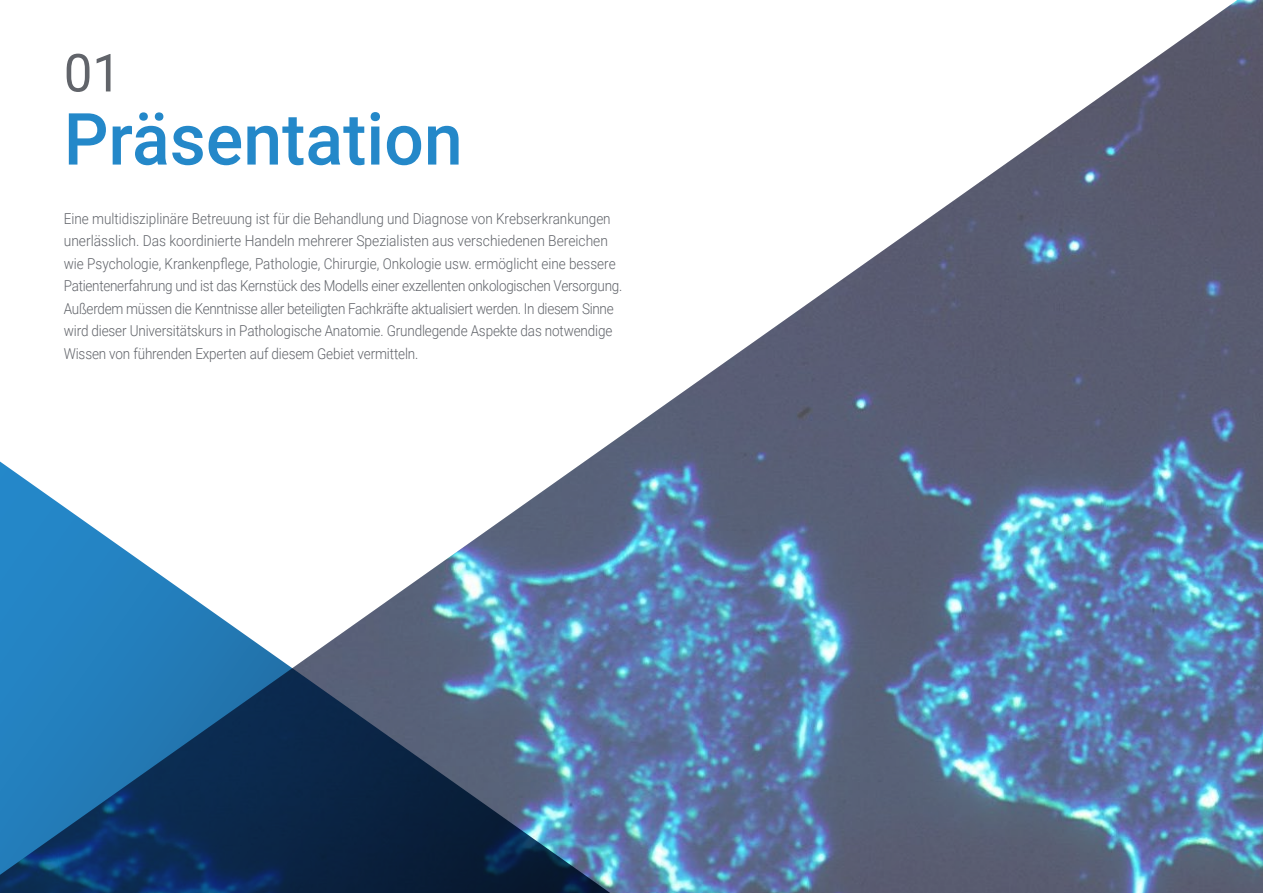
<style>
.page{position:relative;width:1263px;height:893px;background:#fff}
.page>*{position:absolute;margin:0;border:0;box-sizing:border-box;transform-origin:0 0}
.t1{font:500 72px "Roboto";color:#2488c9}
.t2{font:52.5px "Roboto";color:#61646a}
.t3{font:300 15px/22.5px "Roboto";letter-spacing:-.01em;color:#61646a;scale:.9 1}
</style>
<div class="page">
<img style="left:606px;top:0;width:657px;height:893px">
<svg style="left:0;top:446px;width:640px;height:447px"></svg>
<h2 class="t2" style="left:64px;top:36px;width:59px">01</h2>
<h1 class="t1" style="left:64px;top:89px;width:400px">Präsentation</h1>
<p class="t3" style="left:64px;top:207px;width:622px">Eine multidisziplinäre Betreuung ist für die Behandlung und Diagnose von Krebserkrankungen unerlässlich. Das koordinierte Handeln mehrerer Spezialisten aus verschiedenen Bereichen wie Psychologie, Krankenpflege, Pathologie, Chirurgie, Onkologie usw. ermöglicht eine bessere Patientenerfahrung und ist das Kernstück des Modells einer exzellenten onkologischen Versorgung.<br>Außerdem müssen die Kenntnisse aller beteiligten Fachkräfte aktualisiert werden. In diesem Sinne wird dieser Universitätskurs in Pathologische Anatomie. Grundlegende Aspekte das notwendige Wissen von führenden Experten auf diesem Gebiet vermitteln.</p>
</div>
